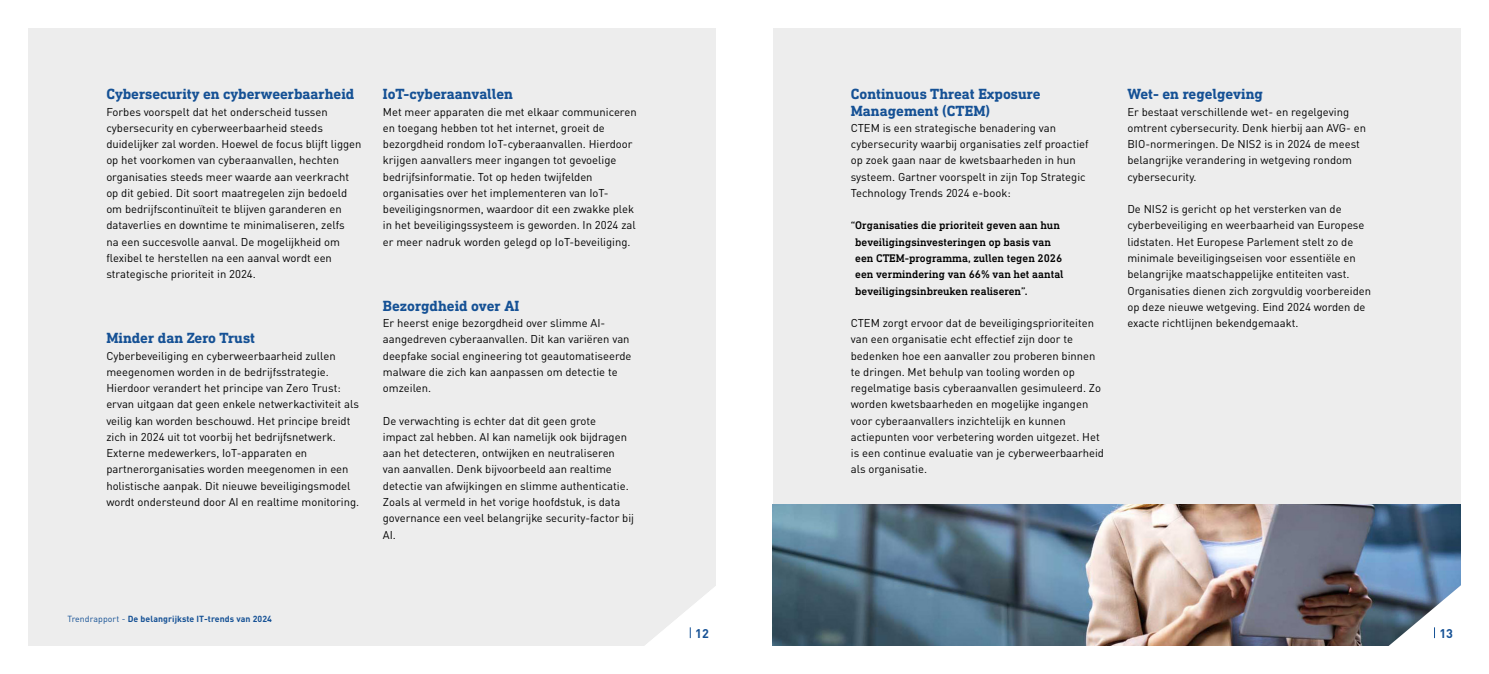
<style>
.page{position:relative;width:1489px;height:674px;background:#fff}
.page>*{position:absolute;margin:0;border:0;box-sizing:border-box;transform-origin:0 0}
.t1{font:700 15px/16.2px "DIN Next Slab Pro";color:#155195}
.t2{font:700 12.5px "Bechtle DIN";color:#155195}
.t3{font:11.25px/16.2px "Bechtle DIN";color:#000}
.t4{font:500 11.25px/16.2px "DIN Next Slab Pro";color:#000}
.t5{font:700 8.75px "Bechtle DIN";letter-spacing:.01em;color:#155195}
.s1{font-weight:400}
</style>
<div class="page">
<div style="left:28px;top:28px;width:688px;height:617px;background:#ededed"></div>
<div style="left:772px;top:28px;width:688px;height:617px;background:#ededed"></div>
<img style="left:772px;top:504px;width:688px;height:141px">
<img style="left:1282px;top:521px;width:179px;height:125px">
<svg style="left:538px;top:586px;width:178px;height:60px"></svg>
<h1 class="t1" style="left:106px;top:86px;width:249px">Cybersecurity en cyberweerbaarheid</h1>
<p class="t3" style="left:106px;top:102px;width:257px">Forbes voorspelt dat het onderscheid tussen cybersecurity en cyberweerbaarheid steeds duidelijker zal worden. Hoewel de focus blijft liggen op het voorkomen van cyberaanvallen, hechten organisaties steeds meer waarde aan veerkracht op dit gebied. Dit soort maatregelen zijn bedoeld om bedrijfscontinuïteit te blijven garanderen en dataverlies en downtime te minimaliseren, zelfs<br>na een succesvolle aanval. De mogelijkheid om flexibel te herstellen na een aanval wordt een strategische prioriteit in 2024.</p>
<h1 class="t1" style="left:106px;top:330px;width:150px">Minder dan Zero Trust</h1>
<p class="t3" style="left:106px;top:346px;width:254px">Cyberbeveiliging en cyberweerbaarheid zullen meegenomen worden in de bedrijfsstrategie.<br>Hierdoor verandert het principe van Zero Trust: ervan uitgaan dat geen enkele netwerkactiviteit als veilig kan worden beschouwd. Het principe breidt zich in 2024 uit tot voorbij het bedrijfsnetwerk.<br>Externe medewerkers, IoT-apparaten en partnerorganisaties worden meegenomen in een holistische aanpak. Dit nieuwe beveiligingsmodel wordt ondersteund door AI en realtime monitoring.</p>
<h1 class="t1" style="left:383px;top:86px;width:132px">IoT-cyberaanvallen</h1>
<p class="t3" style="left:383px;top:102px;width:255px">Met meer apparaten die met elkaar communiceren en toegang hebben tot het internet, groeit de bezorgdheid rondom IoT-cyberaanvallen. Hierdoor krijgen aanvallers meer ingangen tot gevoelige bedrijfsinformatie. Tot op heden twijfelden organisaties over het implementeren van IoT&shy;beveiligingsnormen, waardoor dit een zwakke plek in het beveiligingssysteem is geworden. In 2024 zal er meer nadruk worden gelegd op IoT-beveiliging.</p>
<h1 class="t1" style="left:383px;top:297px;width:138px">Bezorgdheid over AI</h1>
<p class="t3" style="left:383px;top:313px;width:250px">Er heerst enige bezorgdheid over slimme AI&shy;aangedreven cyberaanvallen. Dit kan variëren van deepfake social engineering tot geautomatiseerde malware die zich kan aanpassen om detectie te omzeilen.</p>
<p class="t3" style="left:383px;top:411px;width:253px">De verwachting is echter dat dit geen grote<br>impact zal hebben. AI kan namelijk ook bijdragen aan het detecteren, ontwijken en neutraliseren van aanvallen. Denk bijvoorbeeld aan realtime detectie van afwijkingen en slimme authenticatie.<br>Zoals al vermeld in het vorige hoofdstuk, is data governance een veel belangrijke security-factor bij AI.</p>
<p class="t5" style="left:67px;top:610px;width:206px"><span class="s1">Trendrapport -</span> De belangrijkste IT-trends van 2024</p>
<p class="t2" style="left:695px;top:622px;width:15px">12</p>
<h1 class="t1" style="left:850px;top:86px;width:191px">Continuous Threat Exposure<br>Management (CTEM)</h1>
<p class="t3" style="left:850px;top:118px;width:239px">CTEM is een strategische benadering van cybersecurity waarbij organisaties zelf proactief op zoek gaan naar de kwetsbaarheden in hun systeem. Gartner voorspelt in zijn Top Strategic Technology Trends 2024 e-book:</p>
<p class="t4" style="left:855px;top:217px;width:210px;text-indent:-4px">“Organisaties die prioriteit geven aan hun beveiligingsinvesteringen op basis van een CTEM-programma, zullen tegen 2026 een vermindering van 66% van het aantal beveiligingsinbreuken realiseren”.</p>
<p class="t3" style="left:850px;top:313px;width:255px">CTEM zorgt ervoor dat de beveiligingsprioriteiten van een organisatie echt effectief zijn door te bedenken hoe een aanvaller zou proberen binnen te dringen. Met behulp van tooling worden op regelmatige basis cyberaanvallen gesimuleerd. Zo worden kwetsbaarheden en mogelijke ingangen voor cyberaanvallers inzichtelijk en kunnen actiepunten voor verbetering worden uitgezet. Het is een continue evaluatie van je cyberweerbaarheid als organisatie.</p>
<h1 class="t1" style="left:1127px;top:86px;width:137px">Wet- en regelgeving</h1>
<p class="t3" style="left:1127px;top:102px;width:240px">Er bestaat verschillende wet- en regelgeving omtrent cybersecurity. Denk hierbij aan AVG- en BIO-normeringen. De NIS2 is in 2024 de meest belangrijke verandering in wetgeving rondom cybersecurity.</p>
<p class="t3" style="left:1127px;top:200px;width:245px">De NIS2 is gericht op het versterken van de cyberbeveiliging en weerbaarheid van Europese lidstaten. Het Europese Parlement stelt zo de minimale beveiligingseisen voor essentiële en belangrijke maatschappelijke entiteiten vast.<br>Organisaties dienen zich zorgvuldig voorbereiden op deze nieuwe wetgeving. Eind 2024 worden de exacte richtlijnen bekendgemaakt.</p>
<p class="t2" style="left:1439px;top:622px;width:15px">13</p>
</div>
